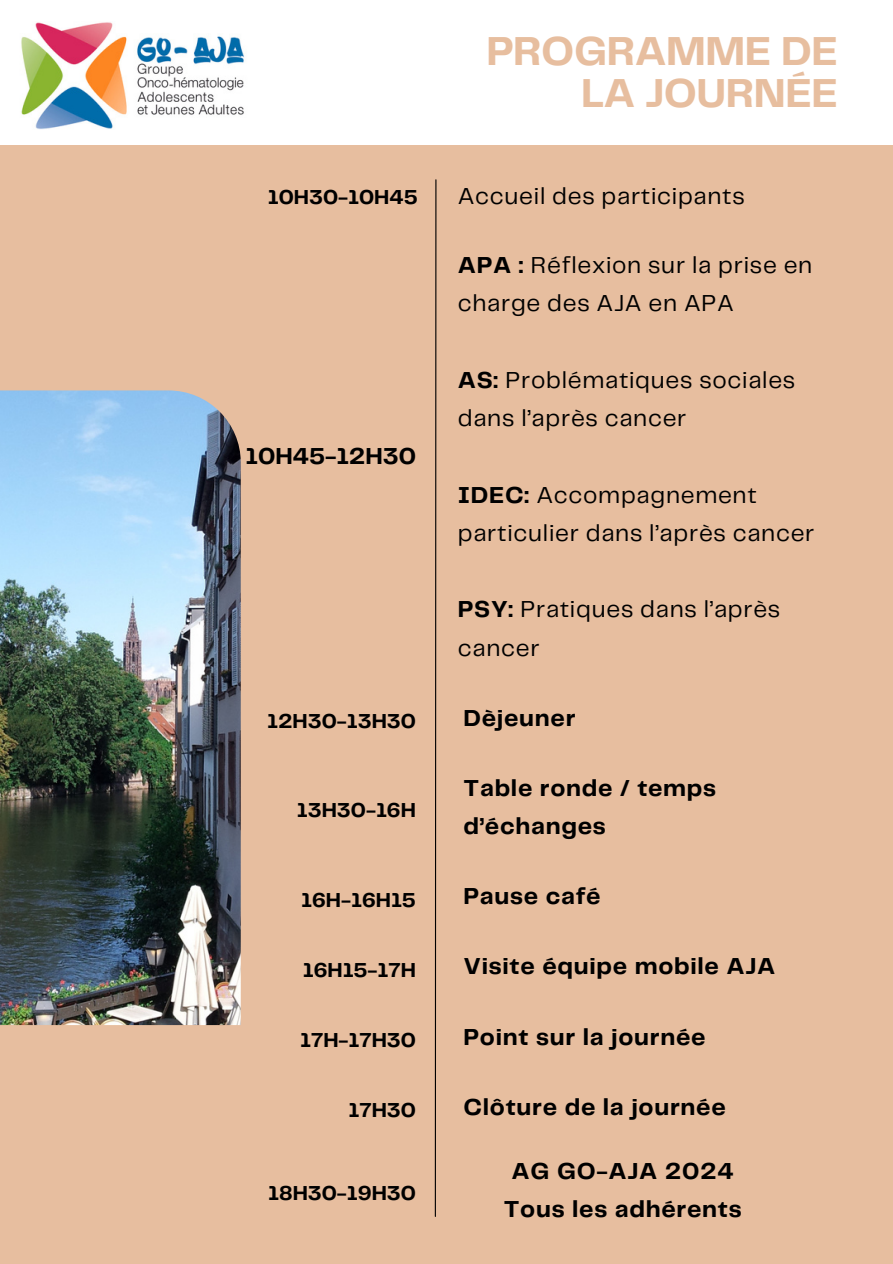
<style>
.page{position:relative;width:893px;height:1264px;background:#fff}
.page>*{position:absolute;margin:0;border:0;box-sizing:border-box;transform-origin:0 0}
.t1{font:700 42px/41.7px "Telegraf";letter-spacing:-.01em;color:#e7be9f;text-align:right}
.t2{font:24px/38.2px "Telegraf";letter-spacing:.03em;color:#000}
.t3{font:700 24px/38.2px "Telegraf";letter-spacing:.03em;color:#000}
.t4{font:700 24px "Telegraf";color:#000}
.t5{font:700 21px "Telegraf";color:#000}
.s1{font-weight:700}
</style>
<div class="page">
<div style="left:0;top:0;width:892px;height:1263px;background:#e7be9f"></div>
<svg style="left:434px;top:179px;width:3px;height:1038px"></svg>
<div style="left:0;top:0;width:892px;height:145px;background:#fff"></div>
<img style="left:21px;top:22px;width:224px;height:107px">
<img style="left:0;top:390px;width:241px;height:635px">
<h1 class="t1" style="left:486px;top:31px;width:353px">PROGRAMME DE<br>LA JOURNÉE</h1>
<p class="t5" style="left:268px;top:182px;width:151px">10H30-10H45</p>
<p class="t2" style="left:458px;top:176px;width:288px">Accueil des participants</p>
<p class="t2" style="left:458px;top:245px;width:356px"><span class="s1">APA :</span> Réflexion sur la prise en charge des AJA en APA</p>
<p class="t4" style="left:246px;top:440px;width:172px">10H45-12H30</p>
<p class="t2" style="left:458px;top:360px;width:339px"><span class="s1">AS:</span> Problématiques sociales dans l’après cancer</p>
<p class="t2" style="left:458px;top:475px;width:358px"><span class="s1">IDEC:</span> Accompagnement particulier dans l’après cancer</p>
<p class="t2" style="left:458px;top:589px;width:324px"><span class="s1">PSY:</span> Pratiques dans l’après cancer</p>
<p class="t5" style="left:267px;top:706px;width:150px">12H30-13H30</p>
<p class="t3" style="left:463px;top:698px;width:113px">Dèjeuner</p>
<p class="t5" style="left:297px;top:796px;width:120px">13H30-16H</p>
<p class="t3" style="left:463px;top:768px;width:254px">Table ronde / temps d’échanges</p>
<p class="t5" style="left:301px;top:885px;width:116px">16H-16H15</p>
<p class="t3" style="left:463px;top:877px;width:139px">Pause café</p>
<p class="t5" style="left:303px;top:955px;width:115px">16H15-17H</p>
<p class="t3" style="left:463px;top:947px;width:313px">Visite équipe mobile AJA</p>
<p class="t5" style="left:300px;top:1025px;width:117px">17H-17H30</p>
<p class="t3" style="left:463px;top:1017px;width:243px">Point sur la journée</p>
<p class="t5" style="left:348px;top:1095px;width:69px">17H30</p>
<p class="t3" style="left:463px;top:1087px;width:264px">Clôture de la journée</p>
<p class="t5" style="left:268px;top:1178px;width:149px">18H30-19H30</p>
<p class="t3" style="left:503px;top:1151px;width:239px;text-align:center">AG GO-AJA 2024<br>Tous les adhérents</p>
</div>
